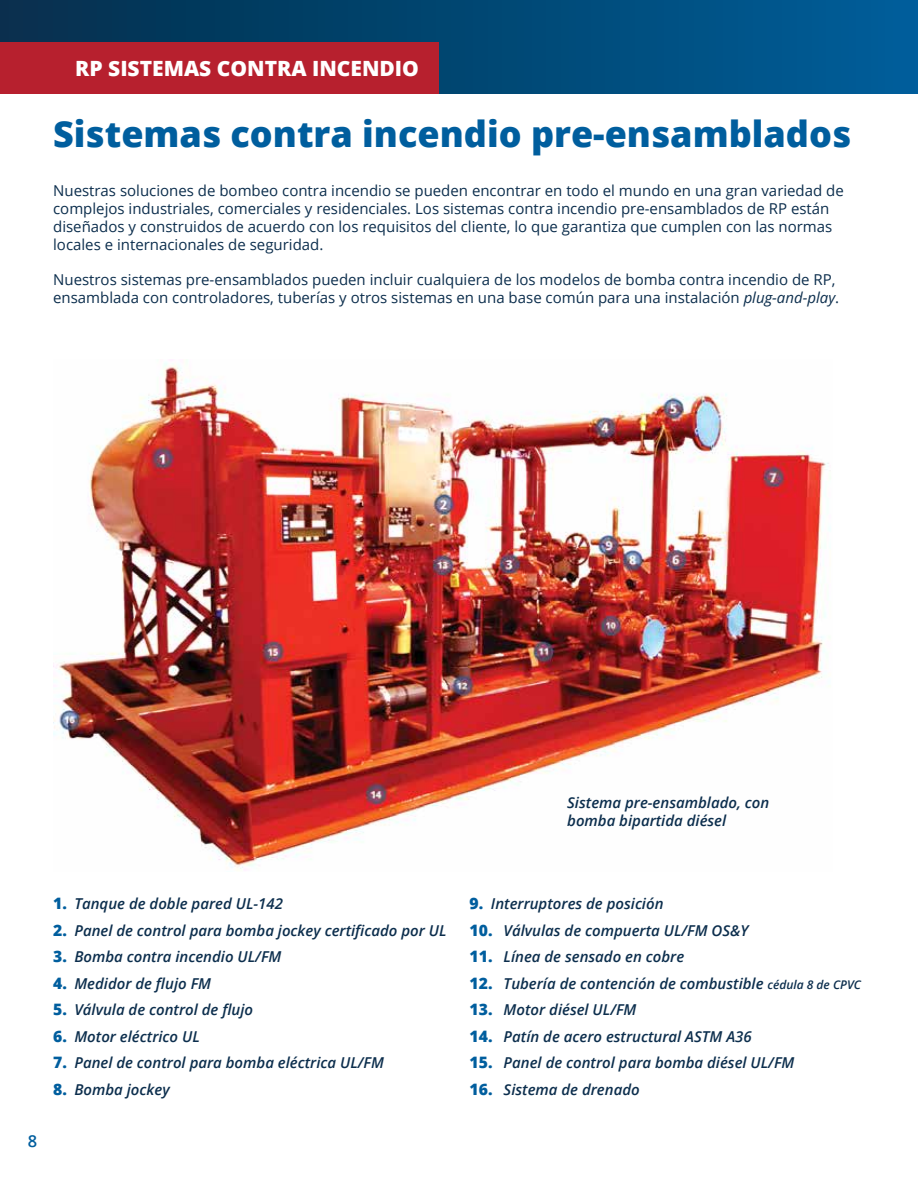
<style>
.page{position:relative;width:918px;height:1188px;background:#fff}
.page>*{position:absolute;margin:0;border:0;box-sizing:border-box;transform-origin:0 0}
.t1{font:800 36px "Open Sans";color:#005e9e}
.t2{font:800 21px "Open Sans";color:#fff}
.t3{font:600 16.5px "Open Sans";color:#005e9e}
.t4{font:15px/18px "Open Sans";color:#0c2e4d}
.t5{font:italic 600 15px/18px "Open Sans";color:#0c2e4d}
.s1{font-style:italic}
.s2{font-weight:800;font-style:normal;font-size:15.75px;color:#005e9e}
.s3{font-size:12px}
</style>
<div class="page">
<img style="left:53px;top:359px;width:777px;height:512px">
<div style="left:0;top:0;width:918px;height:94px;background:linear-gradient(to right,#0f2d49,#005e99)"></div>
<div style="left:0;top:43px;width:439px;height:51px;background:#b7202e"></div>
<h2 class="t2" style="left:75px;top:52px;width:345px">RP SISTEMAS CONTRA INCENDIO</h2>
<h1 class="t1" style="left:53px;top:106px;width:800px">Sistemas contra incendio pre-ensamblados</h1>
<p class="t4" style="left:53px;top:181px;width:792px">Nuestras soluciones de bombeo contra incendio se pueden encontrar en todo el mundo en una gran variedad de complejos industriales, comerciales y residenciales. Los sistemas contra incendio pre-ensamblados de RP están diseñados y construidos de acuerdo con los requisitos del cliente, lo que garantiza que cumplen con las normas locales e internacionales de seguridad.</p>
<p class="t4" style="left:53px;top:270px;width:788px">Nuestros sistemas pre-ensamblados pueden incluir cualquiera de los modelos de bomba contra incendio de RP, ensamblada con controladores, tuberías y otros sistemas en una base común para una instalación <span class="s1">plug-and-play</span>.</p>
<p class="t5" style="left:567px;top:793px;width:204px">Sistema pre-ensamblado, con bomba bipartida diésel</p>
<p class="t3" style="left:28px;top:1130px;width:11px">8</p>
<p class="t5" style="left:53px;top:894px;width:231px"><span class="s2">1.</span> Tanque de doble pared UL-142</p>
<p class="t5" style="left:53px;top:921px;width:395px"><span class="s2">2.</span> Panel de control para bomba jockey certificado por UL</p>
<p class="t5" style="left:53px;top:947px;width:230px"><span class="s2">3.</span> Bomba contra incendio UL/FM</p>
<p class="t5" style="left:53px;top:974px;width:159px"><span class="s2">4.</span> Medidor de flujo FM</p>
<p class="t5" style="left:53px;top:1000px;width:202px"><span class="s2">5.</span> Válvula de control de flujo</p>
<p class="t5" style="left:53px;top:1027px;width:148px"><span class="s2">6.</span> Motor eléctrico UL</p>
<p class="t5" style="left:53px;top:1054px;width:332px"><span class="s2">7.</span> Panel de control para bomba eléctrica UL/FM</p>
<p class="t5" style="left:53px;top:1080px;width:118px"><span class="s2">8.</span> Bomba jockey</p>
<p class="t5" style="left:470px;top:894px;width:195px"><span class="s2">9.</span> Interruptores de posición</p>
<p class="t5" style="left:470px;top:921px;width:280px"><span class="s2">10.</span> Válvulas de compuerta UL/FM OS&amp;Y</p>
<p class="t5" style="left:470px;top:947px;width:216px"><span class="s2">11.</span> Línea de sensado en cobre</p>
<p class="t5" style="left:470px;top:974px;width:393px"><span class="s2">12.</span> Tubería de contención de combustible <span class="s3">cédula 8 de CPVC</span></p>
<p class="t5" style="left:470px;top:1000px;width:168px"><span class="s2">13.</span> Motor diésel UL/FM</p>
<p class="t5" style="left:470px;top:1027px;width:284px"><span class="s2">14.</span> Patín de acero estructural ASTM A36</p>
<p class="t5" style="left:470px;top:1054px;width:326px"><span class="s2">15.</span> Panel de control para bomba diésel UL/FM</p>
<p class="t5" style="left:470px;top:1080px;width:172px"><span class="s2">16.</span> Sistema de drenado</p>
</div>
